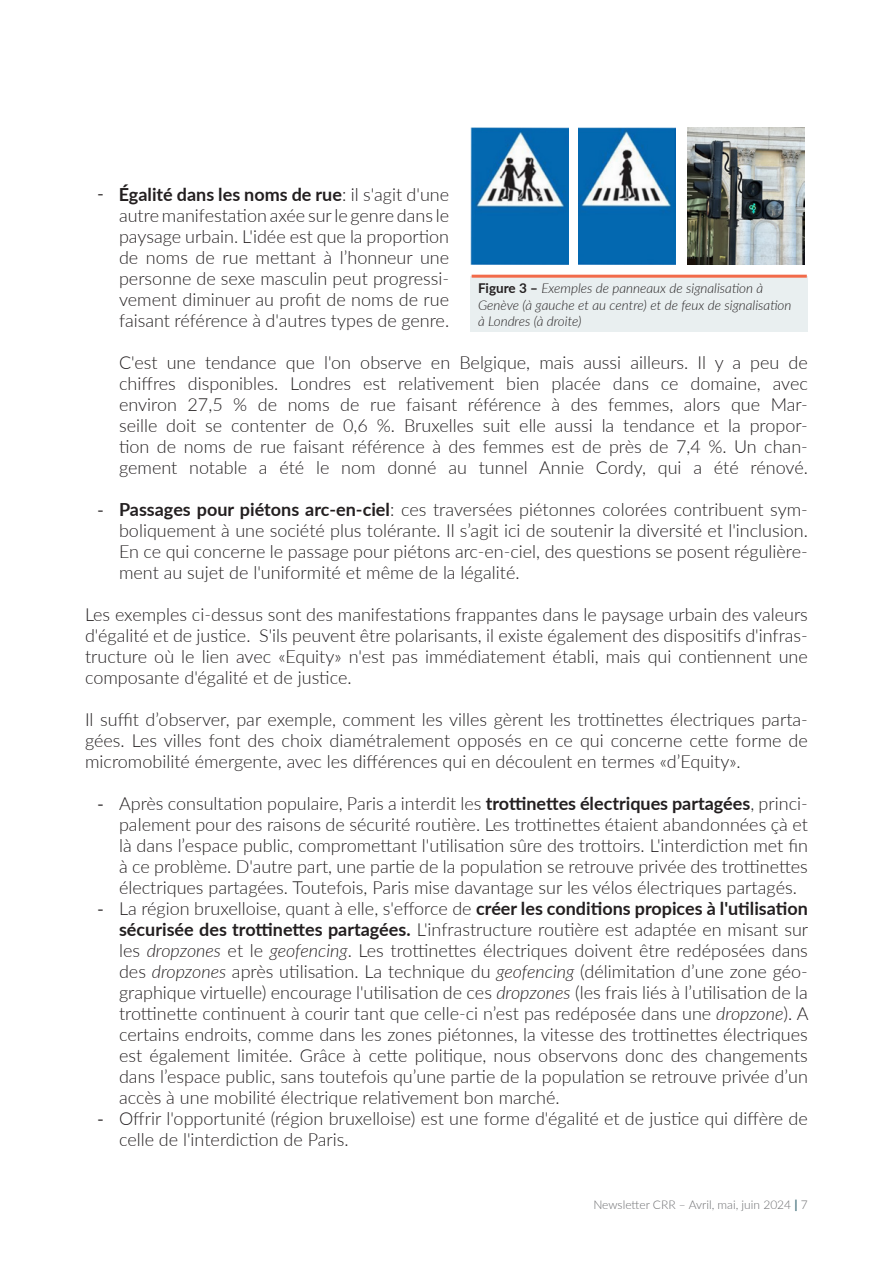
<style>
.page{position:relative;width:893px;height:1263px;background:#fff}
.page>*{position:absolute;margin:0;border:0;box-sizing:border-box;transform-origin:0 0}
.texte{font:300 18px/21px "Lato";color:#231f20;text-align:justify}
.legend{font:italic 300 13.5px/16.5px "Lato";color:#231f20}
.t1{font:300 12px "Lato";color:#6c6d70}
.s1{font-family:"Myriad Pro";font-weight:400}
.s2{font-weight:700}
.s3{font-style:italic}
.s4{font-weight:700;font-style:normal}
.s5{font-weight:800;color:#507b85}
</style>
<div class="page">
<img style="left:470px;top:128px;width:98px;height:136px">
<img style="left:579px;top:128px;width:96px;height:136px">
<img style="left:687px;top:128px;width:117px;height:136px">
<div style="left:470px;top:276px;width:338px;height:56px;background:#e9eff0"></div>
<hr style="left:472px;top:275px;width:335px;height:3px;background:#f26b4a">
<p class="texte" style="left:119px;top:183px;width:332px;text-indent:-21px"><span class="s1">-</span> <span class="s2">Égalité dans les noms de rue</span>: il s'agit d'une autre manifestation axée sur le genre dans le paysage urbain. L'idée est que la proportion de noms de rue mettant à l’honneur une personne de sexe masculin peut progressi&shy;vement diminuer au profit de noms de rue faisant référence à d'autres types de genre.</p>
<p class="texte" style="left:119px;top:351px;width:690px">C'est une tendance que l'on observe en Belgique, mais aussi ailleurs. Il y a peu de chiffres disponibles. Londres est relativement bien placée dans ce domaine, avec environ 27,5 % de noms de rue faisant référence à des femmes, alors que Mar&shy;seille doit se contenter de 0,6 %. Bruxelles suit elle aussi la tendance et la propor&shy;tion de noms de rue faisant référence à des femmes est de près de 7,4 %. Un chan&shy;gement notable a été le nom donné au tunnel Annie Cordy, qui a été rénové.</p>
<p class="texte" style="left:119px;top:498px;width:690px;text-indent:-21px"><span class="s1">-</span> <span class="s2">Passages pour piétons arc-en-ciel</span>: ces traversées piétonnes colorées contribuent sym&shy;boliquement à une société plus tolérante. Il s’agit ici de soutenir la diversité et l'inclusion.<br>En ce qui concerne le passage pour piétons arc-en-ciel, des questions se posent régulière&shy;ment au sujet de l'uniformité et même de la légalité.</p>
<p class="texte" style="left:85px;top:603px;width:724px">Les exemples ci-dessus sont des manifestations frappantes dans le paysage urbain des valeurs d'égalité et de justice. S'ils peuvent être polarisants, il existe également des dispositifs d'infras&shy;tructure où le lien avec «Equity» n'est pas immédiatement établi, mais qui contiennent une composante d'égalité et de justice.</p>
<p class="texte" style="left:85px;top:708px;width:724px">Il suffit d’observer, par exemple, comment les villes gèrent les trottinettes électriques parta&shy;gées. Les villes font des choix diamétralement opposés en ce qui concerne cette forme de micromobilité émergente, avec les différences qui en découlent en termes «d’Equity».</p>
<p class="texte" style="left:119px;top:792px;width:690px;text-indent:-21px"><span class="s1">-</span> Après consultation populaire, Paris a interdit les <span class="s2">trottinettes électriques partagées</span>, princi&shy;palement pour des raisons de sécurité routière. Les trottinettes étaient abandonnées çà et là dans l’espace public, compromettant l'utilisation sûre des trottoirs. L'interdiction met fin à ce problème. D'autre part, une partie de la population se retrouve privée des trottinettes électriques partagées. Toutefois, Paris mise davantage sur les vélos électriques partagés.</p>
<p class="texte" style="left:119px;top:897px;width:691px;text-indent:-21px"><span class="s1">-</span> La région bruxelloise, quant à elle, s'efforce de <span class="s2">créer les conditions propices à l'utilisation sécurisée des trottinettes partagées.</span> L'infrastructure routière est adaptée en misant sur les <span class="s3">dropzones</span> et le <span class="s3">geofencing</span>. Les trottinettes électriques doivent être redéposées dans des <span class="s3">dropzones</span> après utilisation. La technique du <span class="s3">geofencing</span> (délimitation d’une zone géo&shy;graphique virtuelle) encourage l'utilisation de ces <span class="s3">dropzones</span> (les frais liés à l’utilisation de la trottinette continuent à courir tant que celle-ci n’est pas redéposée dans une <span class="s3">dropzone</span>). A certains endroits, comme dans les zones piétonnes, la vitesse des trottinettes électriques est également limitée. Grâce à cette politique, nous observons donc des changements dans l’espace public, sans toutefois qu’une partie de la population se retrouve privée d’un accès à une mobilité électrique relativement bon marché.</p>
<p class="texte" style="left:119px;top:1107px;width:690px;text-indent:-21px"><span class="s1">-</span> Offrir l'opportunité (région bruxelloise) est une forme d'égalité et de justice qui diffère de celle de l'interdiction de Paris.</p>
<p class="legend" style="left:478px;top:280px;width:315px"><span class="s4">Figure 3 –</span> Exemples de panneaux de signalisation à<br>Genève (à gauche et au centre) et de feux de signalisation à Londres (à droite)</p>
<p class="t1" style="left:593px;top:1196px;width:216px">Newsletter CRR – Avril, mai, juin 2024 <span class="s5">|</span> 7</p>
</div>
